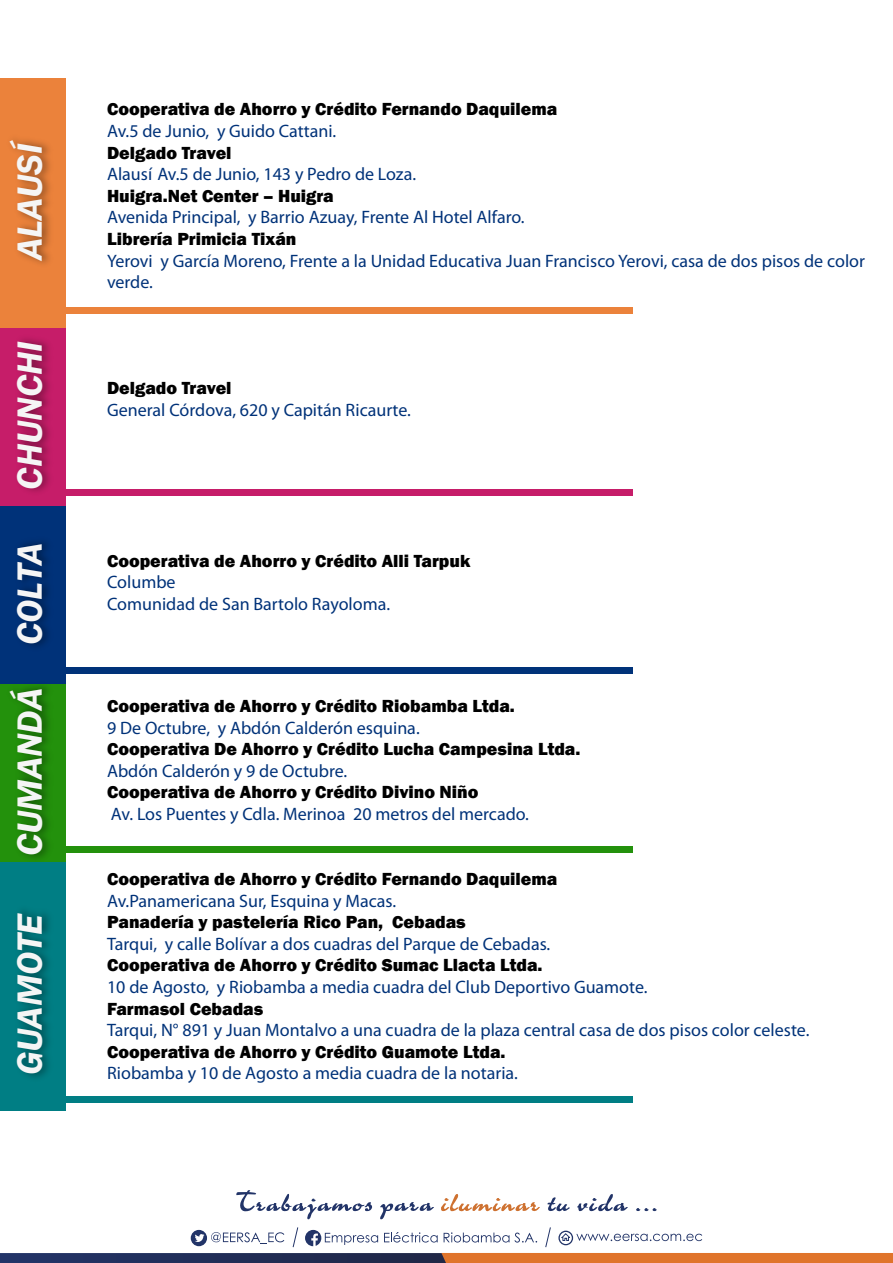
<style>
.page{position:relative;width:893px;height:1263px;background:#fff}
.page>*{position:absolute;margin:0;border:0;box-sizing:border-box;transform-origin:0 0}
.t1{font:italic 600 36px "Franklin Gothic";color:#f5f5f5}
.t2{font:18px/21.6px "Myriad Pro";color:#003279}
.t3{font:800 18px "Franklin Gothic";color:#000}
</style>
<div class="page">
<div style="left:0;top:328px;width:65px;height:178px;background:#c61d69"></div>
<div style="left:65px;top:490px;width:567px;height:6px;background:#c61d69"></div>
<svg style="left:0;top:1253px;width:384px;height:10px;background:#222f5a"></svg>
<svg style="left:636px;top:1208px;width:21px;height:3px"></svg>
<svg style="left:547px;top:1197px;width:23px;height:15px"></svg>
<svg style="left:236px;top:1190px;width:137px;height:29px"></svg>
<svg style="left:577px;top:1194px;width:51px;height:18px"></svg>
<svg style="left:441px;top:1194px;width:99px;height:18px"></svg>
<svg style="left:380px;top:1202px;width:54px;height:17px"></svg>
<svg style="left:292px;top:1227px;width:7px;height:21px"></svg>
<svg style="left:384px;top:1227px;width:509px;height:36px"></svg>
<svg style="left:305px;top:1230px;width:73px;height:16px"></svg>
<svg style="left:191px;top:1230px;width:93px;height:16px"></svg>
<div style="left:0;top:78px;width:65px;height:250px;background:#eb823b"></div>
<img style="left:11px;top:129px;width:55px;height:144px">
<img style="left:18px;top:330px;width:50px;height:171px">
<div style="left:0;top:506px;width:65px;height:178px;background:#003279"></div>
<div style="left:65px;top:668px;width:567px;height:6px;background:#003279"></div>
<img style="left:19px;top:531px;width:47px;height:126px">
<div style="left:0;top:684px;width:65px;height:178px;background:#23910c"></div>
<div style="left:65px;top:846px;width:567px;height:6px;background:#23910c"></div>
<img style="left:13px;top:677px;width:55px;height:190px">
<div style="left:0;top:862px;width:65px;height:249px;background:#007e84"></div>
<div style="left:65px;top:1096px;width:567px;height:6px;background:#007e84"></div>
<img style="left:19px;top:902px;width:47px;height:184px">
<div style="left:65px;top:307px;width:567px;height:7px;background:#eb823b"></div>
<h1 class="t1" style="left:7px;top:260px;width:121px;rotate:-90deg">ALAUSÍ</h1>
<h1 class="t1" style="left:7px;top:490px;width:150px;rotate:-90deg">CHUNCHI</h1>
<h1 class="t1" style="left:7px;top:645px;width:106px;rotate:-90deg">COLTA</h1>
<p class="t3" style="left:107px;top:98px;width:452px">Cooperativa de Ahorro y Crédito Fernando Daquilema</p>
<p class="t2" style="left:107px;top:120px;width:231px">Av.5 de Junio, y Guido Cattani.</p>
<p class="t3" style="left:107px;top:141px;width:126px">Delgado Travel</p>
<p class="t2" style="left:107px;top:163px;width:311px">Alausí Av.5 de Junio, 143 y Pedro de Loza.</p>
<p class="t3" style="left:107px;top:184px;width:228px">Huigra.Net Center – Huigra</p>
<p class="t2" style="left:107px;top:206px;width:419px">Avenida Principal, y Barrio Azuay, Frente Al Hotel Alfaro.</p>
<p class="t3" style="left:107px;top:227px;width:191px">Librería Primicia Tixán</p>
<p class="t2" style="left:107px;top:250px;width:759px">Yerovi y García Moreno, Frente a la Unidad Educativa Juan Francisco Yerovi, casa de dos pisos de color verde.</p>
<p class="t3" style="left:107px;top:377px;width:126px">Delgado Travel</p>
<p class="t2" style="left:107px;top:399px;width:305px">General Córdova, 620 y Capitán Ricaurte.</p>
<p class="t3" style="left:107px;top:549px;width:365px">Cooperativa de Ahorro y Crédito Alli Tarpuk</p>
<p class="t2" style="left:107px;top:571px;width:285px">Columbe<br>Comunidad de San Bartolo Rayoloma.</p>
<h1 class="t1" style="left:7px;top:856px;width:171px;rotate:-90deg">CUMANDÁ</h1>
<p class="t3" style="left:107px;top:694px;width:409px">Cooperativa de Ahorro y Crédito Riobamba Ltda.</p>
<p class="t2" style="left:107px;top:716px;width:314px">9 De Octubre, y Abdón Calderón esquina.</p>
<p class="t3" style="left:107px;top:737px;width:475px">Cooperativa De Ahorro y Crédito Lucha Campesina Ltda.</p>
<p class="t2" style="left:107px;top:760px;width:242px">Abdón Calderón y 9 de Octubre.</p>
<p class="t3" style="left:107px;top:781px;width:373px">Cooperativa de Ahorro y Crédito Divino Niño</p>
<p class="t2" style="left:111px;top:803px;width:420px">Av. Los Puentes y Cdla. Merinoa 20 metros del mercado.</p>
<h1 class="t1" style="left:7px;top:1075px;width:164px;rotate:-90deg">GUAMOTE</h1>
<p class="t3" style="left:107px;top:867px;width:452px">Cooperativa de Ahorro y Crédito Fernando Daquilema</p>
<p class="t2" style="left:107px;top:889px;width:291px">Av.Panamericana Sur, Esquina y Macas.</p>
<p class="t3" style="left:107px;top:910px;width:360px">Panadería y pastelería Rico Pan, Cebadas</p>
<p class="t2" style="left:107px;top:933px;width:445px">Tarqui, y calle Bolívar a dos cuadras del Parque de Cebadas.</p>
<p class="t3" style="left:107px;top:954px;width:437px">Cooperativa de Ahorro y Crédito Sumac Llacta Ltda.</p>
<p class="t2" style="left:107px;top:976px;width:542px">10 de Agosto, y Riobamba a media cuadra del Club Deportivo Guamote.</p>
<p class="t3" style="left:107px;top:997px;width:158px">Farmasol Cebadas</p>
<p class="t2" style="left:107px;top:1019px;width:704px">Tarqui, N° 891 y Juan Montalvo a una cuadra de la plaza central casa de dos pisos color celeste.</p>
<p class="t3" style="left:107px;top:1040px;width:400px">Cooperativa de Ahorro y Crédito Guamote Ltda.</p>
<p class="t2" style="left:107px;top:1062px;width:412px">Riobamba y 10 de Agosto a media cuadra de la notaria.</p>
</div>
